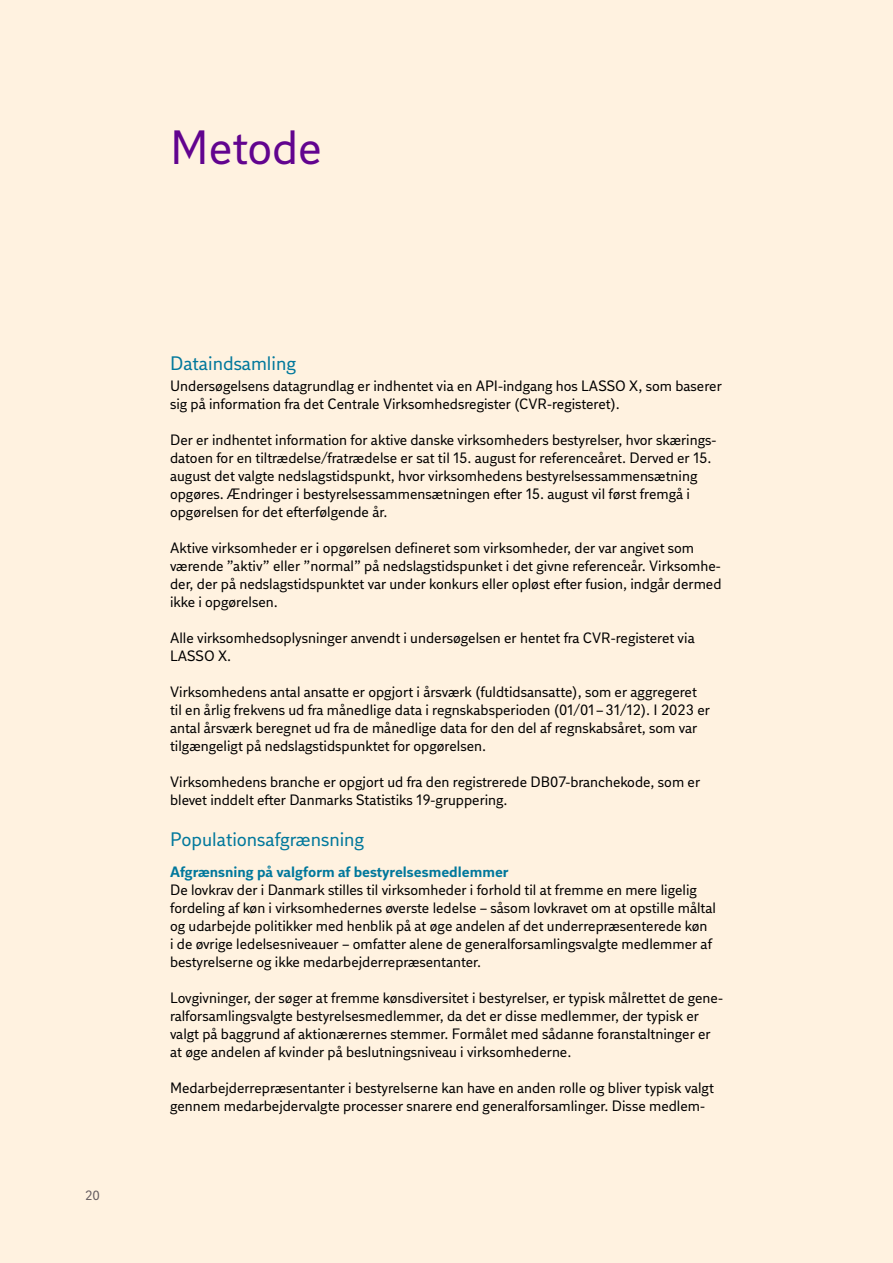
<style>
.page{position:relative;width:893px;height:1263px;background:#fff2e0}
.page>*{position:absolute;margin:0;border:0;box-sizing:border-box;transform-origin:0 0}
.t1{font:48px "DI Sans";color:#62048f}
.t2{font:19.5px "DI Sans";color:#00789c}
.t3{font:15px/18px "DI Sans";color:#000}
.t4{font:700 15px "DI Sans";color:#00789c}
.t5{font:13.5px "DI Sans";color:#655d61}
</style>
<div class="page">
<h1 class="t1" style="left:170px;top:116px;width:153px">Metode</h1>
<p class="t5" style="left:85px;top:1187px;width:16px">20</p>
<h2 class="t2" style="left:170px;top:350px;width:127px">Dataindsamling</h2>
<p class="t3" style="left:170px;top:376px;width:553px">Undersøgelsens datagrundlag er indhentet via en API-indgang hos LASSO X, som baserer sig på information fra det Centrale Virksomhedsregister (CVR-registeret).</p>
<p class="t3" style="left:170px;top:430px;width:548px">Der er indhentet information for aktive danske virksomheders bestyrelser, hvor skærings&shy;datoen for en tiltrædelse/fratrædelse er sat til 15. august for referenceåret. Derved er 15. august det valgte nedslagstidspunkt, hvor virksomhedens bestyrelsessammensætning opgøres. Ændringer i bestyrelsessammensætningen efter 15. august vil først fremgå i opgørelsen for det efterfølgende år.</p>
<p class="t3" style="left:170px;top:538px;width:553px">Aktive virksomheder er i opgørelsen defineret som virksomheder, der var angivet som værende ”aktiv” eller ”normal” på nedslagstidspunket i det givne referenceår. Virksomhe&shy;der, der på nedslagstidspunktet var under konkurs eller opløst efter fusion, indgår dermed ikke i opgørelsen.</p>
<p class="t3" style="left:170px;top:628px;width:526px">Alle virksomhedsoplysninger anvendt i undersøgelsen er hentet fra CVR-registeret via<br>LASSO X.</p>
<p class="t3" style="left:170px;top:682px;width:541px">Virksomhedens antal ansatte er opgjort i årsværk (fuldtidsansatte), som er aggregeret til en årlig frekvens ud fra månedlige data i regnskabsperioden (01/01–31/12). I 2023 er antal årsværk beregnet ud fra de månedlige data for den del af regnskabsåret, som var tilgængeligt på nedslagstidspunktet for opgørelsen.</p>
<p class="t3" style="left:170px;top:772px;width:531px">Virksomhedens branche er opgjort ud fra den registrerede DB07-branchekode, som er blevet inddelt efter Danmarks Statistiks 19-gruppering.</p>
<h2 class="t2" style="left:170px;top:827px;width:196px">Populationsafgrænsning</h2>
<p class="t4" style="left:170px;top:862px;width:340px">Afgrænsning på valgform af bestyrelsesmedlemmer</p>
<p class="t3" style="left:170px;top:880px;width:547px">De lovkrav der i Danmark stilles til virksomheder i forhold til at fremme en mere ligelig fordeling af køn i virksomhedernes øverste ledelse – såsom lovkravet om at opstille måltal og udarbejde politikker med henblik på at øge andelen af det underrepræsenterede køn<br>i de øvrige ledelsesniveauer – omfatter alene de generalforsamlingsvalgte medlemmer af bestyrelserne og ikke medarbejderrepræsentanter.</p>
<p class="t3" style="left:170px;top:988px;width:554px">Lovgivninger, der søger at fremme kønsdiversitet i bestyrelser, er typisk målrettet de gene&shy;ralforsamlingsvalgte bestyrelsesmedlemmer, da det er disse medlemmer, der typisk er valgt på baggrund af aktionærernes stemmer. Formålet med sådanne foranstaltninger er at øge andelen af kvinder på beslutningsniveau i virksomhederne.</p>
<p class="t3" style="left:170px;top:1078px;width:545px">Medarbejderrepræsentanter i bestyrelserne kan have en anden rolle og bliver typisk valgt gennem medarbejdervalgte processer snarere end generalforsamlinger. Disse medlem-</p>
</div>
